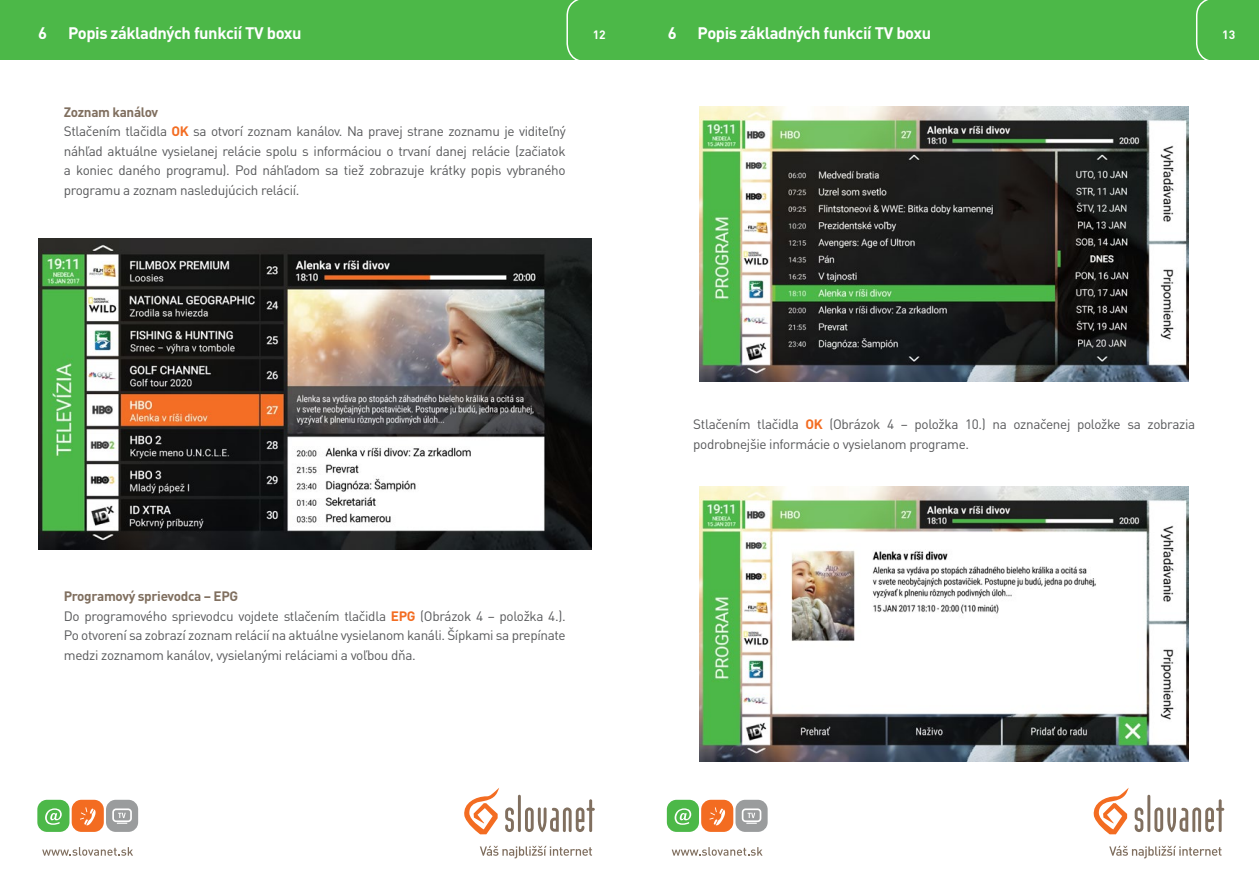
<style>
.page{position:relative;width:1259px;height:893px;background:#fff}
.page>*{position:absolute;margin:0;border:0;box-sizing:border-box;transform-origin:0 0}
.t1{font:700 16.5px "DIN Pro";letter-spacing:-.025em;color:#fff}
.Text{font:13.5px/19.5px "DIN Pro";letter-spacing:-.025em;color:#57585a;text-align:justify}
.t2{font:700 13.5px "DIN Pro";letter-spacing:-.025em;color:#806f5f}
.t3{font:700 12px "DIN Pro";color:#fff}
.s1{font-weight:700;color:#f36c21}
</style>
<div class="page">
<svg style="left:464px;top:788px;width:35px;height:46px"></svg>
<svg style="left:42px;top:847px;width:91px;height:9px"></svg>
<div style="left:37px;top:800px;width:32px;height:32px;background:#4cb848;border-radius:10px"></div>
<div style="left:72px;top:800px;width:32px;height:32px;background:#f36c21;border-radius:10px"></div>
<svg style="left:45px;top:808px;width:17px;height:17px"></svg>
<svg style="left:80px;top:807px;width:16px;height:18px"></svg>
<div style="left:106px;top:800px;width:32px;height:32px;background:#9a9c9d;border-radius:10px"></div>
<svg style="left:112px;top:808px;width:20px;height:16px"></svg>
<svg style="left:505px;top:807px;width:9px;height:25px"></svg>
<hr style="left:518px;top:795px;width:3px;height:37px;background:#806f5f">
<svg style="left:525px;top:799px;width:70px;height:33px"></svg>
<svg style="left:480px;top:846px;width:112px;height:12px"></svg>
<svg style="left:1093px;top:788px;width:35px;height:46px"></svg>
<svg style="left:671px;top:847px;width:91px;height:9px"></svg>
<div style="left:667px;top:800px;width:32px;height:32px;background:#4cb848;border-radius:10px"></div>
<div style="left:701px;top:800px;width:32px;height:32px;background:#f36c21;border-radius:10px"></div>
<svg style="left:674px;top:808px;width:17px;height:17px"></svg>
<svg style="left:709px;top:807px;width:16px;height:18px"></svg>
<div style="left:735px;top:800px;width:32px;height:32px;background:#9a9c9d;border-radius:10px"></div>
<svg style="left:742px;top:808px;width:19px;height:16px"></svg>
<svg style="left:1134px;top:807px;width:9px;height:25px"></svg>
<hr style="left:1147px;top:795px;width:3px;height:37px;background:#806f5f">
<svg style="left:1154px;top:799px;width:70px;height:33px"></svg>
<svg style="left:1109px;top:846px;width:112px;height:12px"></svg>
<div style="left:0;top:0;width:1259px;height:60px;background:#4cb848"></div>
<svg style="left:566px;top:0;width:13px;height:60px"></svg>
<svg style="left:1196px;top:0;width:13px;height:60px"></svg>
<img style="left:699px;top:486px;width:489px;height:275px">
<img style="left:699px;top:106px;width:489px;height:275px">
<img style="left:38px;top:238px;width:553px;height:311px">
<h1 class="t1" style="left:38px;top:22px;width:10px">6</h1>
<h1 class="t1" style="left:68px;top:22px;width:235px">Popis základných funkcií TV boxu</h1>
<h3 class="t2" style="left:64px;top:103px;width:96px">Zoznam kanálov</h3>
<p class="Text" style="left:64px;top:121px;width:503px">Stlačením tlačidla <span class="s1">OK</span> sa otvorí zoznam kanálov. Na pravej strane zoznamu je viditeľný náhľad aktuálne vysielanej relácie spolu s informáciou o trvaní danej relácie (začiatok a koniec daného programu). Pod náhľadom sa tiež zobrazuje krátky popis vybraného programu a zoznam nasledujúcich relácií.</p>
<p class="t3" style="left:593px;top:27px;width:15px">12</p>
<h1 class="t1" style="left:668px;top:22px;width:10px">6</h1>
<h1 class="t1" style="left:697px;top:22px;width:235px">Popis základných funkcií TV boxu</h1>
<p class="t3" style="left:1222px;top:27px;width:15px">13</p>
<h3 class="t2" style="left:64px;top:587px;width:176px">Programový sprievodca – EPG</h3>
<p class="Text" style="left:64px;top:606px;width:503px">Do programového sprievodcu vojdete stlačením tlačidla <span class="s1">EPG</span> (Obrázok 4 – položka 4.).<br>Po otvorení sa zobrazí zoznam relácií na aktuálne vysielanom kanáli. Šípkami sa prepínate medzi zoznamom kanálov, vysielanými reláciami a voľbou dňa.</p>
<p class="Text" style="left:693px;top:414px;width:503px">Stlačením tlačidla <span class="s1">OK</span> (Obrázok 4 – položka 10.) na označenej položke sa zobrazia podrobnejšie informácie o vysielanom programe.</p>
</div>
